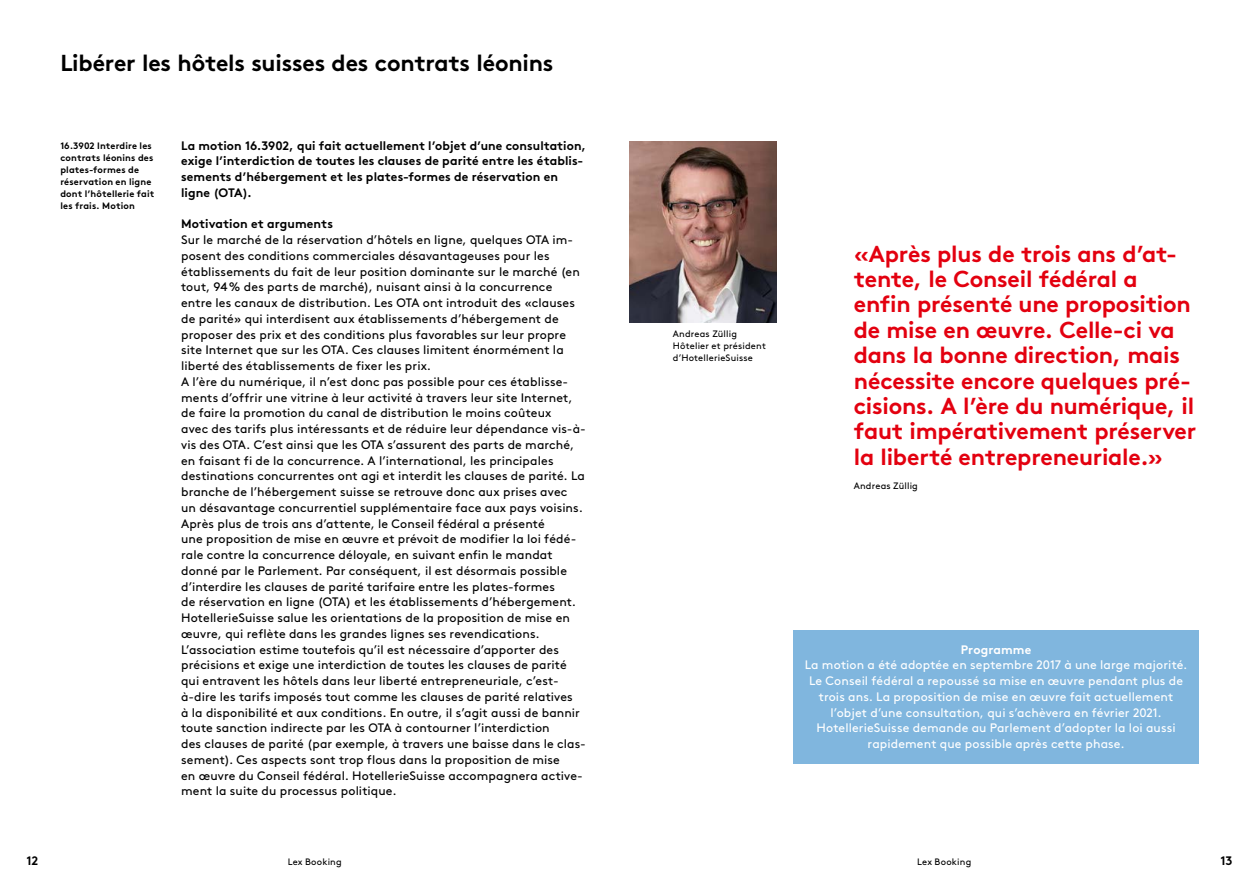
<style>
.page{position:relative;width:1259px;height:893px;background:#fff}
.page>*{position:absolute;margin:0;border:0;box-sizing:border-box;transform-origin:0 0}
.t1{font:700 23.1px/25.3px "Brown Std";letter-spacing:-.01em;color:#e3000f}
.t2{font:700 23.1px "Brown Std";letter-spacing:-.01em;color:#000}
.t3{font:12.3px/15.8px "Brown Std";letter-spacing:.01em;color:#000}
.t4{font:12.3px/15.8px "Brown Std";letter-spacing:.01em;color:#fff;text-align:center}
.t5{font:700 12.3px/15.8px "Brown Std";letter-spacing:.005em;color:#000}
.t6{font:700 12.3px "Brown Std";letter-spacing:.005em;color:#fff}
.t7{font:700 9.3px/11.9px "Brown Std";letter-spacing:.015em;color:#000}
.t8{font:9.3px/11.9px "Brown Std";letter-spacing:.02em;color:#000}
</style>
<div class="page">
<img style="left:629px;top:142px;width:147px;height:181px">
<div style="left:793px;top:630px;width:405px;height:133px;background:#80b6de"></div>
<h1 class="t2" style="left:60px;top:49px;width:494px">Libérer les hôtels suisses des contrats léonins</h1>
<p class="t7" style="left:60px;top:140px;width:96px">16.3902 Interdire les contrats léonins des plates-formes de réservation en ligne dont l’hôtellerie fait les frais. Motion</p>
<p class="t5" style="left:181px;top:137px;width:406px">La motion 16.3902, qui fait actuellement l’objet d’une consultation, exige l’interdiction de toutes les clauses de parité entre les établis&shy;sements d’hébergement et les plates-formes de réservation en ligne (OTA).</p>
<p class="t5" style="left:181px;top:216px;width:153px">Motivation et arguments</p>
<p class="t3" style="left:181px;top:232px;width:406px">Sur le marché de la réservation d’hôtels en ligne, quelques OTA im&shy;posent des conditions commerciales désavantageuses pour les établissements du fait de leur position dominante sur le marché (en tout, 94% des parts de marché), nuisant ainsi à la concurrence entre les canaux de distribution. Les OTA ont introduit des «clauses de parité» qui interdisent aux établissements d’hébergement de proposer des prix et des conditions plus favorables sur leur propre site Internet que sur les OTA. Ces clauses limitent énormément la liberté des établissements de fixer les prix.<br>A l’ère du numérique, il n’est donc pas possible pour ces établisse&shy;ments d’offrir une vitrine à leur activité à travers leur site Internet, de faire la promotion du canal de distribution le moins coûteux<br>avec des tarifs plus intéressants et de réduire leur dépendance vis-à&shy;vis des OTA. C’est ainsi que les OTA s’assurent des parts de marché, en faisant fi de la concurrence. A l’international, les principales destinations concurrentes ont agi et interdit les clauses de parité. La branche de l’hébergement suisse se retrouve donc aux prises avec<br>un désavantage concurrentiel supplémentaire face aux pays voisins.<br>Après plus de trois ans d’attente, le Conseil fédéral a présenté<br>une proposition de mise en œuvre et prévoit de modifier la loi fédé&shy;rale contre la concurrence déloyale, en suivant enfin le mandat donné par le Parlement. Par conséquent, il est désormais possible d’interdire les clauses de parité tarifaire entre les plates-formes<br>de réservation en ligne (OTA) et les établissements d’hébergement.<br>HotellerieSuisse salue les orientations de la proposition de mise en œuvre, qui reflète dans les grandes lignes ses revendications.<br>L’association estime toutefois qu’il est nécessaire d’apporter des précisions et exige une interdiction de toutes les clauses de parité qui entravent les hôtels dans leur liberté entrepreneuriale, c’est&shy;à-dire les tarifs imposés tout comme les clauses de parité relatives<br>à la disponibilité et aux conditions. En outre, il s’agit aussi de bannir toute sanction indirecte par les OTA à contourner l’interdiction<br>des clauses de parité (par exemple, à travers une baisse dans le clas&shy;sement). Ces aspects sont trop flous dans la proposition de mise<br>en œuvre du Conseil fédéral. HotellerieSuisse accompagnera active&shy;ment la suite du processus politique.</p>
<p class="t8" style="left:673px;top:328px;width:95px">Andreas Züllig<br>Hôtelier et président d’HotellerieSuisse</p>
<p class="t1" style="left:854px;top:241px;width:344px">«Après plus de trois ans d’at&shy;tente, le Conseil fédéral a enfin présenté une proposition de mise en œuvre. Celle-ci va dans la bonne direction, mais nécessite encore quelques pré&shy;cisions. A l’ère du numérique, il faut impérativement préserver la liberté entrepreneuriale.»</p>
<p class="t8" style="left:854px;top:480px;width:66px">Andreas Züllig</p>
<p class="t6" style="left:961px;top:642px;width:72px">Programme</p>
<p class="t4" style="left:804px;top:657px;width:384px">La motion a été adoptée en septembre 2017 à une large majorité.<br>Le Conseil fédéral a repoussé sa mise en œuvre pendant plus de trois ans. La proposition de mise en œuvre fait actuellement l’objet d’une consultation, qui s’achèvera en février 2021.<br>HotellerieSuisse demande au Parlement d’adopter la loi aussi rapidement que possible après cette phase.</p>
<p class="t5" style="left:26px;top:852px;width:13px">12</p>
<p class="t8" style="left:288px;top:856px;width:56px">Lex Booking</p>
<p class="t5" style="left:1220px;top:852px;width:14px">13</p>
<p class="t8" style="left:917px;top:856px;width:56px">Lex Booking</p>
</div>
